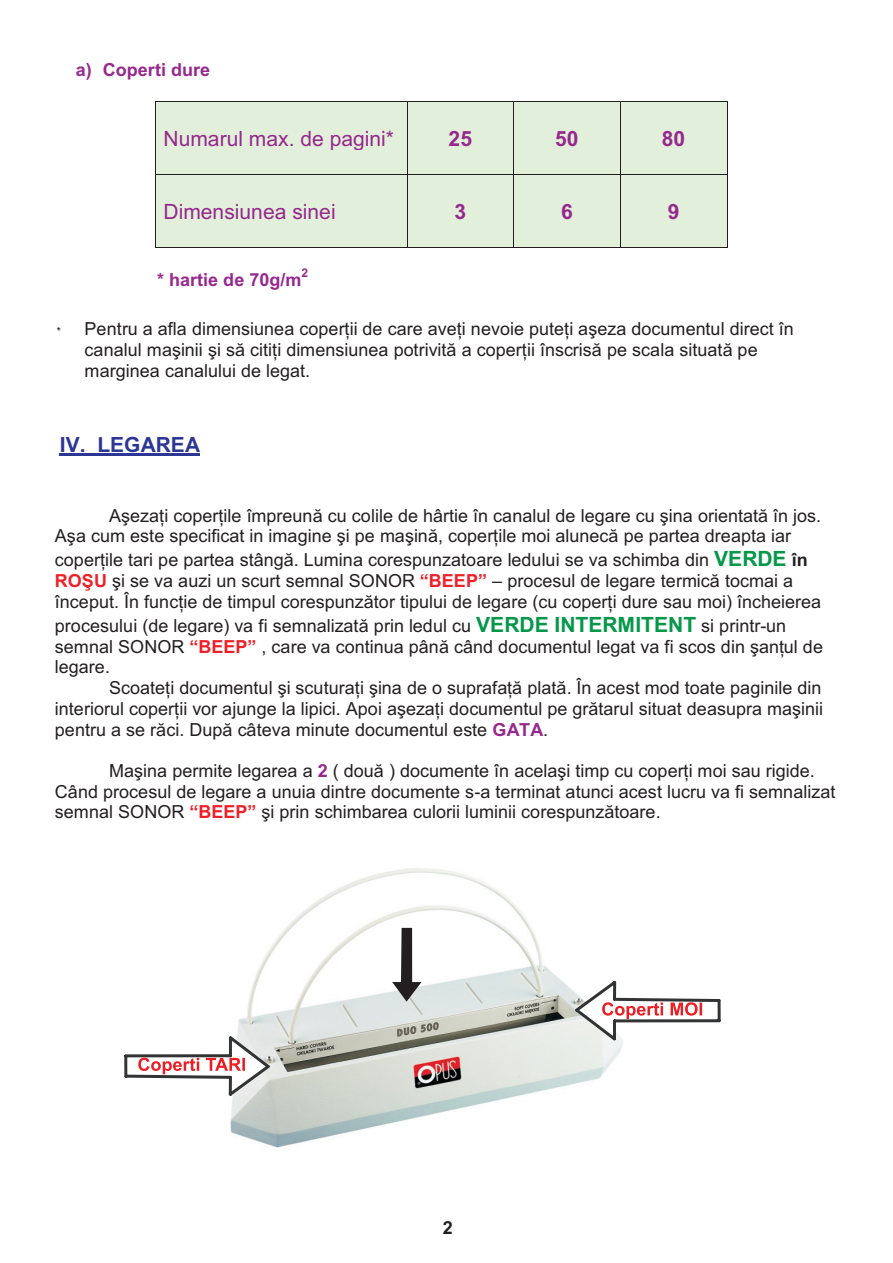
<style>
.page{position:relative;width:893px;height:1263px;background:#fff}
.page>*{position:absolute;margin:0;border:0;box-sizing:border-box;transform-origin:0 0}
.t1{font:21px "Arial";color:#96288e}
.t2{font:700 21px "Arial";color:#2c3695}
.t3{font:700 21px "Arial";color:#96288e}
.t4{font:18px/20.7px "Arial";color:#231f20}
.t5{font:700 18px "Arial";color:#96288e}
.t6{font:700 18px "Arial";color:#231f20}
.t7{font:700 12px "Arial";color:#96288e}
.s1{font-family:"Algerian D"}
.s2{font-weight:700;font-size:21px;color:#05974a}
.s3{font-weight:700}
.s4{font-weight:700;color:#ee2028}
.s5{font-weight:700;color:#96288e}
</style>
<div class="page">
<div style="left:156px;top:102px;width:8px;height:72px;background:#e2f0db"></div>
<div style="left:399px;top:102px;width:8px;height:72px;background:#e2f0db"></div>
<div style="left:164px;top:102px;width:235px;height:24px;background:#e2f0db"></div>
<div style="left:164px;top:126px;width:235px;height:24px;background:#e2f0db"></div>
<div style="left:164px;top:150px;width:235px;height:24px;background:#e2f0db"></div>
<div style="left:407px;top:102px;width:106px;height:24px;background:#e2f0db"></div>
<div style="left:407px;top:126px;width:8px;height:24px;background:#e2f0db"></div>
<div style="left:506px;top:126px;width:7px;height:24px;background:#e2f0db"></div>
<div style="left:407px;top:150px;width:106px;height:24px;background:#e2f0db"></div>
<div style="left:415px;top:126px;width:91px;height:24px;background:#e2f0db"></div>
<div style="left:514px;top:102px;width:106px;height:24px;background:#e2f0db"></div>
<div style="left:514px;top:126px;width:8px;height:24px;background:#e2f0db"></div>
<div style="left:612px;top:126px;width:8px;height:24px;background:#e2f0db"></div>
<div style="left:514px;top:150px;width:106px;height:24px;background:#e2f0db"></div>
<div style="left:522px;top:126px;width:90px;height:24px;background:#e2f0db"></div>
<div style="left:621px;top:102px;width:106px;height:24px;background:#e2f0db"></div>
<div style="left:621px;top:126px;width:7px;height:24px;background:#e2f0db"></div>
<div style="left:719px;top:126px;width:8px;height:24px;background:#e2f0db"></div>
<div style="left:621px;top:150px;width:106px;height:24px;background:#e2f0db"></div>
<div style="left:628px;top:126px;width:91px;height:24px;background:#e2f0db"></div>
<hr style="left:156px;top:101px;width:251px;height:1px;background:#231f20">
<hr style="left:407px;top:101px;width:106px;height:1px;background:#231f20">
<hr style="left:514px;top:101px;width:106px;height:1px;background:#231f20">
<hr style="left:621px;top:101px;width:106px;height:1px;background:#231f20">
<hr style="left:155px;top:102px;width:1px;height:72px;background:#231f20">
<hr style="left:407px;top:102px;width:1px;height:72px;background:#231f20">
<hr style="left:513px;top:102px;width:1px;height:72px;background:#231f20">
<hr style="left:620px;top:102px;width:1px;height:72px;background:#231f20">
<hr style="left:727px;top:102px;width:1px;height:72px;background:#231f20">
<div style="left:156px;top:175px;width:8px;height:73px;background:#e2f0db"></div>
<div style="left:399px;top:175px;width:8px;height:73px;background:#e2f0db"></div>
<div style="left:164px;top:175px;width:235px;height:24px;background:#e2f0db"></div>
<div style="left:164px;top:199px;width:235px;height:24px;background:#e2f0db"></div>
<div style="left:164px;top:223px;width:235px;height:25px;background:#e2f0db"></div>
<div style="left:407px;top:175px;width:106px;height:24px;background:#e2f0db"></div>
<div style="left:407px;top:199px;width:8px;height:24px;background:#e2f0db"></div>
<div style="left:506px;top:199px;width:7px;height:24px;background:#e2f0db"></div>
<div style="left:407px;top:223px;width:106px;height:25px;background:#e2f0db"></div>
<div style="left:415px;top:199px;width:91px;height:24px;background:#e2f0db"></div>
<div style="left:514px;top:175px;width:106px;height:24px;background:#e2f0db"></div>
<div style="left:514px;top:199px;width:8px;height:24px;background:#e2f0db"></div>
<div style="left:612px;top:199px;width:8px;height:24px;background:#e2f0db"></div>
<div style="left:514px;top:223px;width:106px;height:25px;background:#e2f0db"></div>
<div style="left:522px;top:199px;width:90px;height:24px;background:#e2f0db"></div>
<div style="left:621px;top:175px;width:106px;height:24px;background:#e2f0db"></div>
<div style="left:621px;top:199px;width:7px;height:24px;background:#e2f0db"></div>
<div style="left:719px;top:199px;width:8px;height:24px;background:#e2f0db"></div>
<div style="left:621px;top:223px;width:106px;height:25px;background:#e2f0db"></div>
<div style="left:628px;top:199px;width:91px;height:24px;background:#e2f0db"></div>
<hr style="left:156px;top:174px;width:251px;height:1px;background:#231f20">
<hr style="left:407px;top:174px;width:106px;height:1px;background:#231f20">
<hr style="left:514px;top:174px;width:106px;height:1px;background:#231f20">
<hr style="left:621px;top:174px;width:106px;height:1px;background:#231f20">
<hr style="left:155px;top:175px;width:1px;height:73px;background:#231f20">
<hr style="left:156px;top:248px;width:251px;height:1px;background:#231f20">
<hr style="left:407px;top:175px;width:1px;height:73px;background:#231f20">
<hr style="left:407px;top:248px;width:106px;height:1px;background:#231f20">
<hr style="left:513px;top:175px;width:1px;height:73px;background:#231f20">
<hr style="left:514px;top:248px;width:106px;height:1px;background:#231f20">
<hr style="left:620px;top:175px;width:1px;height:73px;background:#231f20">
<hr style="left:621px;top:248px;width:106px;height:1px;background:#231f20">
<hr style="left:727px;top:175px;width:1px;height:73px;background:#231f20">
<hr style="left:60px;top:454px;width:140px;height:2px;background:#2c3695">
<img style="left:230px;top:869px;width:393px;height:278px">
<svg style="left:392px;top:928px;width:29px;height:73px"></svg>
<svg style="left:124px;top:1036px;width:146px;height:60px"></svg>
<svg style="left:575px;top:981px;width:146px;height:59px"></svg>
<p class="t5" style="left:76px;top:63px;width:136px">a) Coperti dure</p>
<p class="t1" style="left:164px;top:130px;width:232px">Numarul max. de pagini*</p>
<p class="t3" style="left:449px;top:130px;width:25px">25</p>
<p class="t3" style="left:555px;top:130px;width:25px">50</p>
<p class="t3" style="left:662px;top:130px;width:25px">80</p>
<p class="t1" style="left:164px;top:203px;width:174px">Dimensiunea sinei</p>
<p class="t3" style="left:455px;top:203px;width:13px">3</p>
<p class="t3" style="left:561px;top:203px;width:13px">6</p>
<p class="t3" style="left:668px;top:203px;width:13px">9</p>
<p class="t5" style="left:157px;top:272px;width:146px">* hartie de 70g/m</p>
<p class="t7" style="left:302px;top:268px;width:8px">2</p>
<p class="t4" style="left:85px;top:321px;width:711px;text-indent:-27px"><span class="s1">·</span> Pentru a afla dimensiunea coperþii de care aveþi nevoie puteþi aºeza documentul direct în canalul maºinii ºi sã citiþi dimensiunea potrivitã a coperþii înscrisã pe scala situatã pe marginea canalului de legat.</p>
<p class="t2" style="left:60px;top:436px;width:142px">IV. LEGAREA</p>
<p class="t4" style="left:55px;top:507px;width:768px;text-indent:54px">Aºezaþi coperþile împreunã cu colile de hârtie în canalul de legare cu ºina orientatã în jos.<br>Aºa cum este specificat in imagine ºi pe maºinã, coperþile moi alunecã pe partea dreapta iar</p>
<p class="t4" style="left:55px;top:551px;width:768px">coperþile tari pe partea stângã. Lumina corespunzatoare ledului se va schimba din <span class="s2">VERDE</span> <span class="s3">în<br></span><span class="s4">ROªU</span> ºi se va auzi un scurt semnal SONOR <span class="s4">“BEEP”</span> – procesul de legare termicã tocmai a început. În funcþie de timpul corespunzãtor tipului de legare (cu coperþi dure sau moi) încheierea</p>
<p class="t4" style="left:55px;top:616px;width:770px">procesului (de legare) va fi semnalizatã prin ledul cu <span class="s2">VERDE INTERMITENT</span> si printr-un semnal SONOR <span class="s4">“BEEP”</span> , care va continua pânã când documentul legat va fi scos din ºanþul de legare.</p>
<p class="t4" style="left:55px;top:679px;width:770px;text-align:justify;text-indent:54px">Scoateþi documentul ºi scuturaþi ºina de o suprafaþã platã. În acest mod toate paginile din interiorul coperþii vor ajunge la lipici. Apoi aºezaþi documentul pe grãtarul situat deasupra maºinii pentru a se rãci. Dupã câteva minute documentul este <span class="s5">GATA</span>.</p>
<p class="t4" style="left:55px;top:762px;width:782px;text-indent:54px">Maºina permite legarea a <span class="s5">2</span> ( douã ) documente în acelaºi timp cu coperþi moi sau rigide.<br>Când procesul de legare a unuia dintre documente s-a terminat atunci acest lucru va fi semnalizat semnal SONOR <span class="s4">“BEEP”</span> ºi prin schimbarea culorii luminii corespunzãtoare.</p>
<p class="t6" style="left:443px;top:1221px;width:12px">2</p>
</div>
